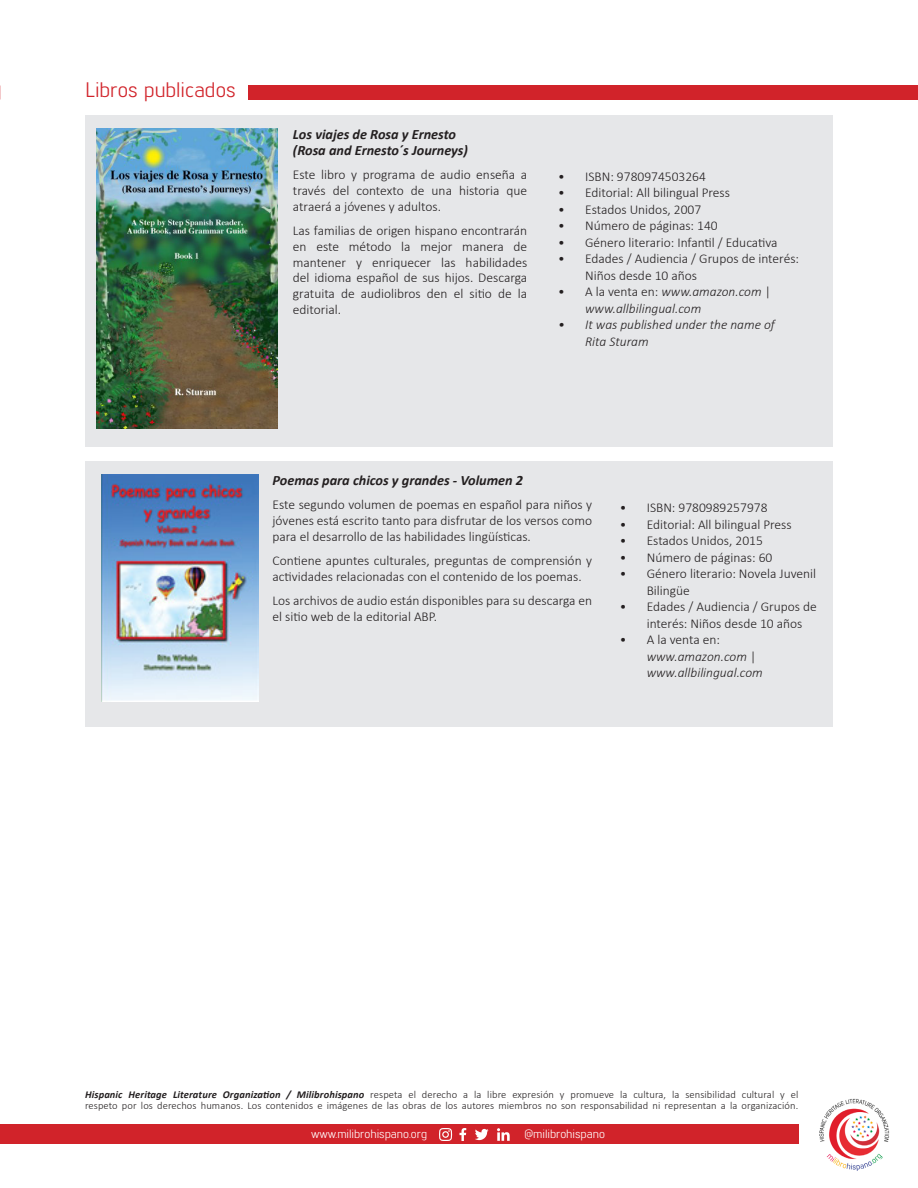
<style>
.page{position:relative;width:918px;height:1188px;background:#fff}
.page>*{position:absolute;margin:0;border:0;box-sizing:border-box;transform-origin:0 0}
.t1{font:21px "Lintel";color:#d1232a}
.t2{font:italic 700 14.25px/16.5px "Calibri";color:#231f20}
.t3{font:300 13.5px/15.8px "Calibri";color:#231f20}
.t4{font:italic 300 13.5px/16.5px "Calibri";color:#231f20}
.t5{font:12px "Lintel";color:#fff}
.t6{font:300 10.5px/10.5px "Calibri";letter-spacing:.01em;color:#231f20}
.s1{font-style:normal}
.s2{font-weight:700;font-style:italic}
</style>
<div class="page">
<div style="left:0;top:1124px;width:798px;height:20px;background:#d1232a"></div>
<img style="left:818px;top:1098px;width:73px;height:73px;border-radius:37px">
<svg style="left:439px;top:1128px;width:13px;height:13px"></svg>
<svg style="left:475px;top:1129px;width:14px;height:11px"></svg>
<svg style="left:459px;top:1128px;width:7px;height:13px"></svg>
<svg style="left:497px;top:1128px;width:13px;height:13px"></svg>
<div style="left:248px;top:85px;width:670px;height:14px;background:#d1232a"></div>
<div style="left:85px;top:115px;width:748px;height:331px;background:#e6e7e9"></div>
<div style="left:85px;top:461px;width:748px;height:266px;background:#e6e7e9"></div>
<img style="left:97px;top:128px;width:180px;height:301px">
<img style="left:101px;top:474px;width:158px;height:228px">
<p class="t1" style="left:85px;top:76px;width:152px">Libros publicados</p>
<p class="t2" style="left:293px;top:125px;width:177px">Los viajes de Rosa y Ernesto (Rosa and Ernesto´s Journeys)</p>
<p class="t3" style="left:293px;top:167px;width:236px;text-align:justify">Este libro y programa de audio enseña a través del contexto de una historia que atraerá a jóvenes y adultos.</p>
<p class="t3" style="left:293px;top:223px;width:236px;text-align:justify">Las familias de origen hispano encontrarán en este método la mejor manera de mantener y enriquecer las habilidades del idioma español de sus hijos. Descarga gratuita de audiolibros den el sitio de la editorial.</p>
<p class="t3" style="left:558px;top:168px;width:149px">• ISBN: 9780974503264</p>
<p class="t3" style="left:558px;top:185px;width:173px">• Editorial: All bilingual Press</p>
<p class="t3" style="left:558px;top:201px;width:145px">• Estados Unidos, 2007</p>
<p class="t3" style="left:558px;top:218px;width:161px">• Número de páginas: 140</p>
<p class="t3" style="left:558px;top:234px;width:221px">• Género literario: Infantil / Educativa</p>
<p class="t3" style="left:585px;top:250px;width:215px;line-height:16.5px;text-indent:-27px">• Edades / Audiencia / Grupos de interés:<br>Niños desde 10 años</p>
<p class="t4" style="left:585px;top:283px;width:187px;text-indent:-27px"><span class="s1">• A la venta en:</span> www.amazon.com <span class="s1">| </span>www.allbilingual.com</p>
<p class="t4" style="left:585px;top:316px;width:191px;text-indent:-27px">• It was published under the name of<br>Rita Sturam</p>
<p class="t2" style="left:273px;top:472px;width:252px">Poemas para chicos y grandes - Volumen 2</p>
<p class="t3" style="left:273px;top:497px;width:321px;text-align:justify">Este segundo volumen de poemas en español para niños y jóvenes está escrito tanto para disfrutar de los versos como para el desarrollo de las habilidades lingüísticas.</p>
<p class="t3" style="left:273px;top:553px;width:321px">Contiene apuntes culturales, preguntas de comprensión y actividades relacionadas con el contenido de los poemas.</p>
<p class="t3" style="left:273px;top:593px;width:321px">Los archivos de audio están disponibles para su descarga en el sitio web de la editorial ABP.</p>
<p class="t3" style="left:620px;top:500px;width:149px">• ISBN: 9780989257978</p>
<p class="t3" style="left:620px;top:516px;width:173px">• Editorial: All bilingual Press</p>
<p class="t3" style="left:620px;top:533px;width:145px">• Estados Unidos, 2015</p>
<p class="t3" style="left:620px;top:549px;width:154px">• Número de páginas: 60</p>
<p class="t3" style="left:647px;top:565px;width:171px;line-height:16.5px;text-indent:-27px">• Género literario: Novela Juvenil<br>Bilingüe</p>
<p class="t3" style="left:647px;top:598px;width:172px;line-height:16.5px;text-indent:-27px">• Edades / Audiencia / Grupos de interés: Niños desde 10 años</p>
<p class="t4" style="left:647px;top:631px;width:118px;text-indent:-27px"><span class="s1">• A la venta en: </span>www.amazon.com <span class="s1">| </span>www.allbilingual.com</p>
<p class="t6" style="left:85px;top:1090px;width:715px"><span class="s2">Hispanic Heritage Literature Organization / Milibrohispano</span> respeta el derecho a la libre expresión y promueve la cultura, la sensibilidad cultural y el respeto por los derechos humanos. Los contenidos e imágenes de las obras de los autores miembros no son responsabilidad ni representan a la organización.</p>
<p class="t5" style="left:311px;top:1126px;width:118px">www.milibrohispano.org</p>
<p class="t5" style="left:524px;top:1126px;width:82px">@milibrohispano</p>
</div>
